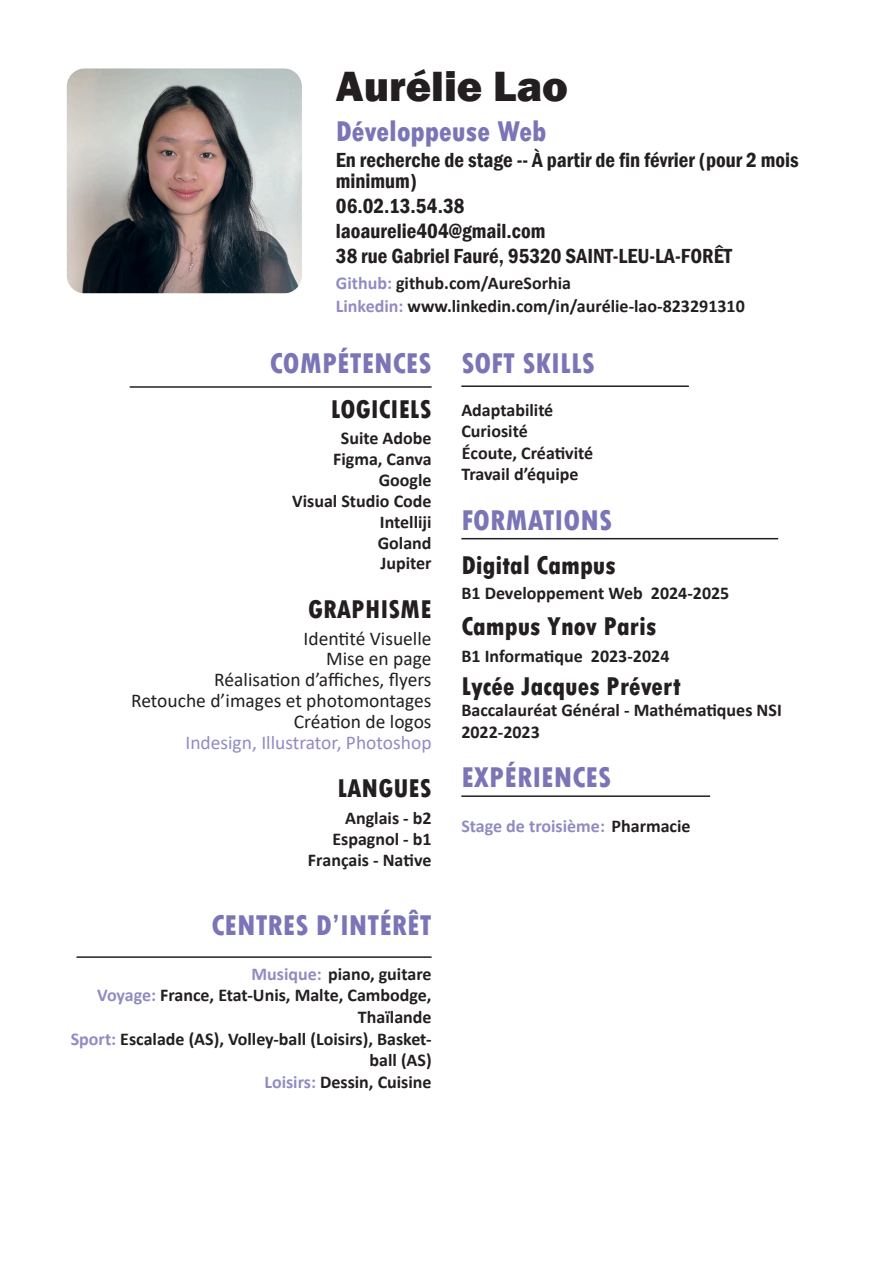
<style>
.page{position:relative;width:893px;height:1263px;background:#fff}
.page>*{position:absolute;margin:0;border:0;box-sizing:border-box;transform-origin:0 0}
.t1{font:800 43.5px "Franklin Gothic";color:#231f20}
.t2{font:800 condensed 30px "Tw Cen";color:#7b75b7}
.t3{font:800 condensed 27px "Tw Cen";color:#231f20}
.t4{font:600 condensed 21px/21px "Franklin Gothic";color:#231f20}
.t5{font:19.5px "Calibri";color:#231f20}
.t6{font:19.5px "Calibri";color:#918bc3}
.t7{font:700 18px/21.6px "Calibri";color:#231f20;text-align:right}
.t8{font:700 18px "Calibri";color:#918bc3}
.s1{color:#918bc3}
.s2{color:#231f20}
</style>
<div class="page">
<hr style="left:130px;top:386px;width:302px;height:2px;background:#231f20">
<hr style="left:461px;top:385px;width:228px;height:2px;background:#231f20">
<hr style="left:461px;top:538px;width:317px;height:1px;background:#231f20">
<hr style="left:461px;top:795px;width:249px;height:2px;background:#231f20">
<hr style="left:77px;top:956px;width:355px;height:2px;background:#231f20">
<img style="left:67px;top:68px;width:235px;height:225px">
<p class="t1" style="left:336px;top:58px;width:234px">Aurélie Lao</p>
<p class="t2" style="left:336px;top:114px;width:212px">Développeuse Web</p>
<p class="t4" style="left:336px;top:149px;width:464px">En recherche de stage -- À partir de fin février (pour 2 mois minimum)</p>
<p class="t4" style="left:336px;top:195px;width:130px">06.02.13.54.38</p>
<p class="t4" style="left:336px;top:220px;width:211px">laoaurelie404@gmail.com</p>
<p class="t4" style="left:336px;top:245px;width:397px">38 rue Gabriel Fauré, 95320 SAINT-LEU-LA-FORÊT</p>
<p class="t7" style="left:336px;top:272px;width:237px"><span class="s1">Github:</span> github.com/AureSorhia</p>
<p class="t7" style="left:336px;top:295px;width:410px"><span class="s1">Linkedin:</span> www.linkedin.com/in/aurélie-lao-823291310</p>
<p class="t2" style="left:270px;top:345px;width:163px">COMPÉTENCES</p>
<p class="t3" style="left:331px;top:393px;width:102px">LOGICIELS</p>
<p class="t7" style="left:341px;top:427px;width:92px">Suite Adobe</p>
<p class="t7" style="left:333px;top:448px;width:100px">Figma, Canva</p>
<p class="t7" style="left:379px;top:469px;width:54px">Google</p>
<p class="t7" style="left:292px;top:490px;width:141px">Visual Studio Code</p>
<p class="t7" style="left:380px;top:511px;width:53px">Intelliji</p>
<p class="t7" style="left:378px;top:532px;width:55px">Goland</p>
<p class="t7" style="left:380px;top:552px;width:53px">Jupiter</p>
<p class="t3" style="left:308px;top:593px;width:125px">GRAPHISME</p>
<p class="t5" style="left:304px;top:625px;width:129px">Identité Visuelle</p>
<p class="t5" style="left:326px;top:645px;width:107px">Mise en page</p>
<p class="t5" style="left:214px;top:666px;width:219px">Réalisation d’affiches, flyers</p>
<p class="t5" style="left:131px;top:687px;width:302px">Retouche d’images et photomontages</p>
<p class="t5" style="left:294px;top:708px;width:139px">Création de logos</p>
<p class="t6" style="left:185px;top:729px;width:248px">Indesign, Illustrator, Photoshop</p>
<p class="t3" style="left:337px;top:773px;width:96px">LANGUES</p>
<p class="t7" style="left:345px;top:807px;width:88px">Anglais - b2</p>
<p class="t7" style="left:332px;top:828px;width:101px">Espagnol - b1</p>
<p class="t7" style="left:308px;top:849px;width:125px">Français - Native</p>
<p class="t2" style="left:211px;top:907px;width:222px">CENTRES D’INTÉRÊT</p>
<p class="t7" style="left:252px;top:963px;width:182px"><span class="s1">Musique:</span> piano, guitare</p>
<p class="t7" style="left:97px;top:984px;width:336px"><span class="s1">Voyage:</span> France, Etat-Unis, Malte, Cambodge,<br>Thaïlande</p>
<p class="t7" style="left:71px;top:1027px;width:362px"><span class="s1">Sport:</span> Escalade (AS), Volley-ball (Loisirs), Basket&shy;ball (AS)</p>
<p class="t7" style="left:264px;top:1071px;width:169px"><span class="s1">Loisirs:</span> Dessin, Cuisine</p>
<p class="t2" style="left:461px;top:345px;width:135px">SOFT SKILLS</p>
<p class="t7" style="left:461px;top:399px;width:93px">Adaptabilité</p>
<p class="t7" style="left:461px;top:420px;width:68px">Curiosité</p>
<p class="t7" style="left:462px;top:442px;width:133px">Écoute, Créativité</p>
<p class="t7" style="left:461px;top:463px;width:119px">Travail d’équipe</p>
<p class="t2" style="left:461px;top:502px;width:152px">FORMATIONS</p>
<p class="t3" style="left:461px;top:549px;width:156px">Digital Campus</p>
<p class="t7" style="left:461px;top:582px;width:270px">B1 Developpement Web 2024-2025</p>
<p class="t3" style="left:461px;top:610px;width:197px">Campus Ynov Paris</p>
<p class="t7" style="left:461px;top:645px;width:210px">B1 Informatique 2023-2024</p>
<p class="t3" style="left:461px;top:670px;width:221px">Lycée Jacques Prévert</p>
<p class="t7" style="left:461px;top:699px;width:322px">Baccalauréat Général - Mathématiques NSI</p>
<p class="t7" style="left:461px;top:721px;width:80px">2022-2023</p>
<p class="t2" style="left:461px;top:759px;width:151px">EXPÉRIENCES</p>
<p class="t8" style="left:461px;top:813px;width:231px">Stage de troisième: <span class="s2">Pharmacie</span></p>
</div>
